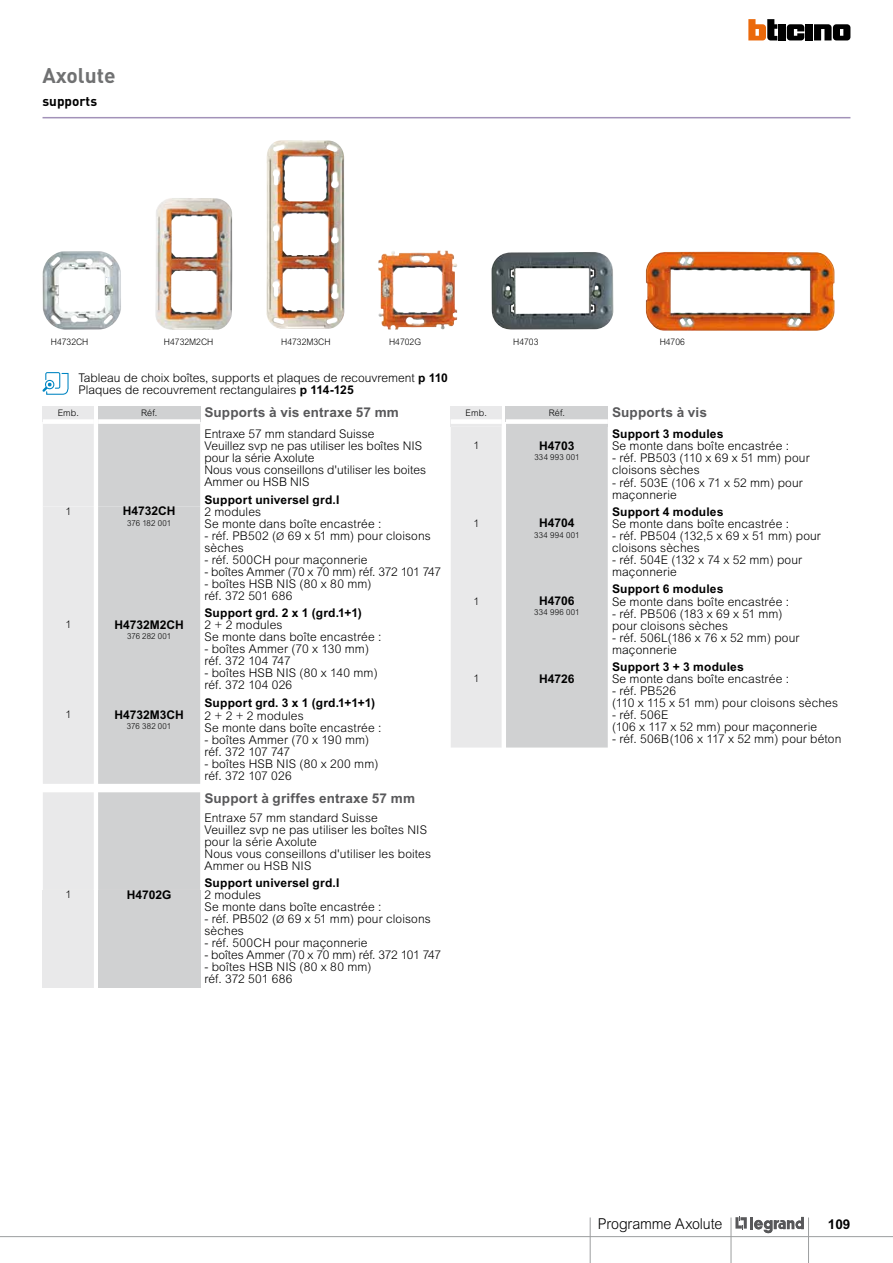
<style>
.page{position:relative;width:893px;height:1263px;background:#fff}
.page>*{position:absolute;margin:0;border:0;box-sizing:border-box;transform-origin:0 0}
.t1{font:700 21px "DIN";color:#707172}
.t2{font:300 15px "Arial";letter-spacing:-.01em;color:#000;scale:.95 1}
.t3{font:700 13.5px "Arial";letter-spacing:.01em;color:#58585a}
.t4{font:700 13.5px "DIN";color:#000}
.t5{font:700 13.5px "Arial";color:#000}
.t6{font:300 12px/12px "Arial";letter-spacing:.01em;color:#000}
.t7{font:700 12px "Arial";letter-spacing:.015em;color:#000}
.t8{font:300 12px "Arial";letter-spacing:-.015em;color:#000}
.t9{font:700 12px "Arial MT Std";color:#000}
.t10{font:300 10.5px "Arial";color:#000}
.t11{font:300 9px "Arial";color:#000;scale:.95 1}
.t12{font:300 9px "Arial";color:#000}
.t13{font:300 8.25px "Arial MT Std";letter-spacing:.03em;color:#000;scale:.95 1}
.t14{font:300 8.25px "Arial MT Std";letter-spacing:.01em;color:#000;scale:.95 1}
.t15{font:300 8.25px "Arial MT Std";color:#000;scale:.95 1}
.s1{font-weight:700}
.s2{font-family:"Legrand 2007";font-weight:400}
</style>
<div class="page">
<hr style="left:808px;top:1217px;width:1px;height:46px;background:#9c9e9f">
<hr style="left:0;top:1236px;width:893px;height:1px;background:#9c9e9f">
<svg style="left:735px;top:1216px;width:69px;height:17px"></svg>
<svg style="left:787px;top:24px;width:17px;height:16px"></svg>
<div style="left:806px;top:24px;width:7px;height:16px;background:#000"></div>
<div style="left:778px;top:24px;width:7px;height:16px;background:#000"></div>
<svg style="left:748px;top:19px;width:29px;height:21px"></svg>
<svg style="left:814px;top:24px;width:36px;height:16px"></svg>
<hr style="left:43px;top:117px;width:807px;height:1px;background:#a292b9">
<img style="left:491px;top:252px;width:122px;height:77px">
<img style="left:646px;top:252px;width:189px;height:79px">
<svg style="left:43px;top:372px;width:26px;height:23px"></svg>
<svg style="left:43px;top:406px;width:157px;height:378px"></svg>
<svg style="left:43px;top:792px;width:158px;height:196px"></svg>
<div style="left:98px;top:890px;width:102px;height:98px;background:#d0d1d2"></div>
<div style="left:506px;top:406px;width:102px;height:21px;background:#d0d1d2"></div>
<div style="left:451px;top:406px;width:51px;height:16px;background:#e9e9ea"></div>
<div style="left:451px;top:419px;width:51px;height:5px;background:#fff"></div>
<div style="left:506px;top:419px;width:102px;height:5px;background:#fff"></div>
<svg style="left:451px;top:427px;width:157px;height:320px"></svg>
<img style="left:155px;top:198px;width:77px;height:132px">
<img style="left:266px;top:140px;width:78px;height:189px">
<img style="left:43px;top:251px;width:78px;height:79px">
<img style="left:378px;top:250px;width:62px;height:80px">
<hr style="left:731px;top:1217px;width:1px;height:46px;background:#9c9e9f">
<hr style="left:590px;top:1217px;width:1px;height:46px;background:#9c9e9f">
<h1 class="t1" style="left:43px;top:62px;width:75px">Axolute</h1>
<p class="t4" style="left:43px;top:92px;width:56px">supports</p>
<p class="t11" style="left:51px;top:337px;width:41px">H4732CH</p>
<p class="t11" style="left:164px;top:337px;width:54px">H4732M2CH</p>
<p class="t11" style="left:281px;top:336px;width:54px">H4732M3CH</p>
<p class="t11" style="left:389px;top:336px;width:35px">H4702G</p>
<p class="t11" style="left:513px;top:336px;width:28px">H4703</p>
<p class="t11" style="left:660px;top:336px;width:28px">H4706</p>
<p class="t6" style="left:78px;top:372px;width:371px">Tableau de choix boîtes, supports et plaques de recouvrement <span class="s1">p 110<br></span>Plaques de recouvrement rectangulaires <span class="s1">p 114-125</span></p>
<p class="t12" style="left:58px;top:408px;width:23px">Emb.</p>
<p class="t12" style="left:141px;top:408px;width:18px">Réf.</p>
<p class="t3" style="left:204px;top:404px;width:196px">Supports à vis entraxe 57 mm</p>
<p class="t6" style="left:204px;top:428px;width:223px">Entraxe 57 mm standard Suisse<br>Veuillez svp ne pas utiliser les boîtes NIS pour la série Axolute<br>Nous vous conseillons d'utiliser les boites<br>Ammer ou HSB NIS</p>
<p class="t7" style="left:204px;top:492px;width:137px">Support universel grd.I</p>
<p class="t10" style="left:65px;top:505px;width:7px">1</p>
<p class="t9" style="left:123px;top:504px;width:54px">H4732CH</p>
<p class="t15" style="left:127px;top:518px;width:48px">376 182 001</p>
<p class="t12" style="left:466px;top:408px;width:23px">Emb.</p>
<p class="t12" style="left:549px;top:408px;width:18px">Réf.</p>
<p class="t3" style="left:612px;top:404px;width:96px">Supports à vis</p>
<p class="t7" style="left:612px;top:427px;width:113px">Support 3 modules</p>
<p class="t10" style="left:473px;top:440px;width:7px">1</p>
<p class="t9" style="left:539px;top:438px;width:37px">H4703</p>
<p class="t13" style="left:534px;top:453px;width:49px">334 993 001</p>
<p class="t6" style="left:612px;top:440px;width:178px">Se monte dans boîte encastrée :</p>
<p class="t6" style="left:612px;top:452px;width:199px">- réf. PB503 (110 x 69 x 51 mm) pour cloisons sèches</p>
<p class="t6" style="left:612px;top:476px;width:192px">- réf. 503E (106 x 71 x 52 mm) pour maçonnerie</p>
<p class="t7" style="left:612px;top:505px;width:113px">Support 4 modules</p>
<p class="t6" style="left:204px;top:506px;width:178px">2 modules<br>Se monte dans boîte encastrée :</p>
<p class="t6" style="left:204px;top:530px;width:228px">- réf. PB502 (<span class="s2">Ø</span> 69 x 51 mm) pour cloisons sèches</p>
<p class="t6" style="left:204px;top:554px;width:165px">- réf. 500CH pour maçonnerie</p>
<p class="t8" style="left:204px;top:565px;width:238px">- boîtes Ammer (70 x 70 mm) réf. 372 101 747</p>
<p class="t6" style="left:204px;top:578px;width:169px">- boîtes HSB NIS (80 x 80 mm) réf. 372 501 686</p>
<p class="t7" style="left:204px;top:606px;width:159px">Support grd. 2 x 1 (grd.1+1)</p>
<p class="t10" style="left:473px;top:517px;width:7px">1</p>
<p class="t9" style="left:539px;top:516px;width:37px">H4704</p>
<p class="t13" style="left:534px;top:530px;width:49px">334 994 001</p>
<p class="t6" style="left:612px;top:518px;width:178px">Se monte dans boîte encastrée :</p>
<p class="t6" style="left:612px;top:530px;width:210px">- réf. PB504 (132,5 x 69 x 51 mm) pour cloisons sèches</p>
<p class="t6" style="left:612px;top:554px;width:192px">- réf. 504E (132 x 74 x 52 mm) pour maçonnerie</p>
<p class="t7" style="left:612px;top:582px;width:113px">Support 6 modules</p>
<p class="t10" style="left:473px;top:595px;width:7px">1</p>
<p class="t9" style="left:539px;top:594px;width:37px">H4706</p>
<p class="t13" style="left:534px;top:608px;width:49px">334 996 001</p>
<p class="t6" style="left:612px;top:595px;width:178px">Se monte dans boîte encastrée :</p>
<p class="t6" style="left:612px;top:607px;width:172px">- réf. PB506 (183 x 69 x 51 mm) pour cloisons sèches</p>
<p class="t6" style="left:612px;top:631px;width:189px">- réf. 506L(186 x 76 x 52 mm) pour maçonnerie</p>
<p class="t7" style="left:612px;top:660px;width:133px">Support 3 + 3 modules</p>
<p class="t10" style="left:65px;top:619px;width:7px">1</p>
<p class="t9" style="left:114px;top:617px;width:71px">H4732M2CH</p>
<p class="t14" style="left:127px;top:632px;width:48px">376 282 001</p>
<p class="t6" style="left:204px;top:619px;width:178px">2 + 2 modules<br>Se monte dans boîte encastrée :</p>
<p class="t6" style="left:204px;top:643px;width:166px">- boîtes Ammer (70 x 130 mm) réf. 372 104 747</p>
<p class="t6" style="left:204px;top:667px;width:175px">- boîtes HSB NIS (80 x 140 mm) réf. 372 104 026</p>
<p class="t7" style="left:204px;top:695px;width:172px">Support grd. 3 x 1 (grd.1+1+1)</p>
<p class="t10" style="left:473px;top:672px;width:7px">1</p>
<p class="t9" style="left:539px;top:671px;width:37px">H4726</p>
<p class="t6" style="left:612px;top:673px;width:178px">Se monte dans boîte encastrée :</p>
<p class="t6" style="left:612px;top:685px;width:228px">- réf. PB526<br>(110 x 115 x 51 mm) pour cloisons sèches</p>
<p class="t6" style="left:612px;top:709px;width:207px">- réf. 506E<br>(106 x 117 x 52 mm) pour maçonnerie</p>
<p class="t6" style="left:612px;top:733px;width:231px">- réf. 506B(106 x 117 x 52 mm) pour béton</p>
<p class="t10" style="left:65px;top:709px;width:7px">1</p>
<p class="t9" style="left:114px;top:707px;width:71px">H4732M3CH</p>
<p class="t14" style="left:127px;top:722px;width:48px">376 382 001</p>
<p class="t6" style="left:204px;top:709px;width:178px">2 + 2 + 2 modules<br>Se monte dans boîte encastrée :</p>
<p class="t6" style="left:204px;top:733px;width:166px">- boîtes Ammer (70 x 190 mm) réf. 372 107 747</p>
<p class="t6" style="left:204px;top:757px;width:176px">- boîtes HSB NIS (80 x 200 mm) réf. 372 107 026</p>
<p class="t3" style="left:204px;top:790px;width:212px">Support à griffes entraxe 57 mm</p>
<p class="t6" style="left:204px;top:811px;width:228px">Entraxe 57 mm standard Suisse<br>Veuillez svp ne pas utiliser les boîtes NIS pour la série Axolute<br>Nous vous conseillons d'utiliser les boites<br>Ammer ou HSB NIS</p>
<p class="t7" style="left:204px;top:876px;width:137px">Support universel grd.I</p>
<p class="t10" style="left:65px;top:888px;width:7px">1</p>
<p class="t9" style="left:127px;top:887px;width:46px">H4702G</p>
<p class="t6" style="left:204px;top:889px;width:178px">2 modules<br>Se monte dans boîte encastrée :</p>
<p class="t6" style="left:204px;top:913px;width:228px">- réf. PB502 (<span class="s2">Ø</span> 69 x 51 mm) pour cloisons sèches</p>
<p class="t6" style="left:204px;top:937px;width:165px">- réf. 500CH pour maçonnerie</p>
<p class="t8" style="left:204px;top:948px;width:238px">- boîtes Ammer (70 x 70 mm) réf. 372 101 747</p>
<p class="t6" style="left:204px;top:961px;width:169px">- boîtes HSB NIS (80 x 80 mm) réf. 372 501 686</p>
<p class="t2" style="left:598px;top:1215px;width:132px">Programme Axolute</p>
<p class="t5" style="left:828px;top:1216px;width:24px">109</p>
</div>
